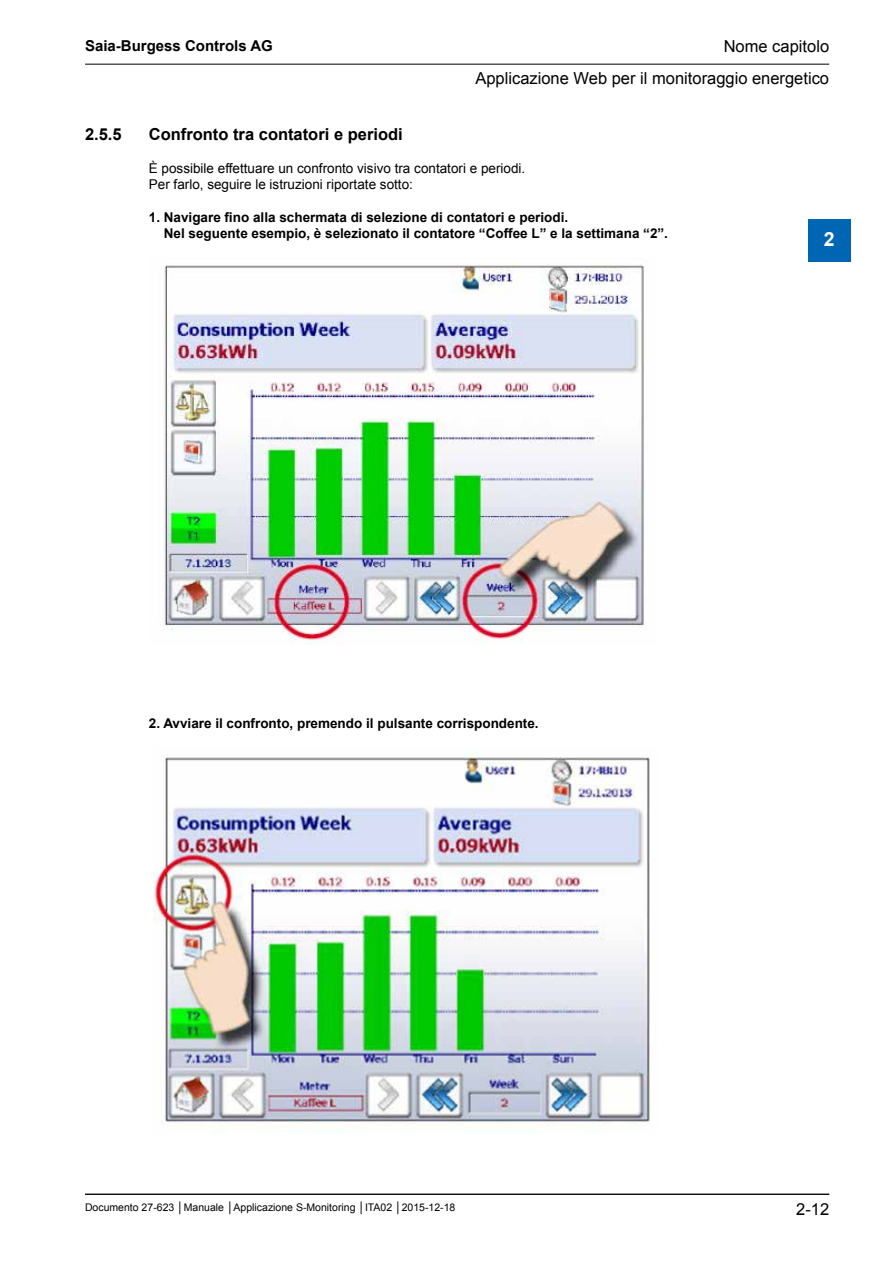
<style>
.page{position:relative;width:893px;height:1263px;background:#fff}
.page>*{position:absolute;margin:0;border:0;box-sizing:border-box;transform-origin:0 0}
.t1{font:700 19.5px "Arial";color:#fff}
.t2{font:16.5px "Arial";color:#000}
.Ueberschrift_3{font:700 16.5px "Arial";color:#000}
.t3{font:700 15px "Arial";color:#000}
.Fliesstext_20_mm_von{font:700 13.5px/16.2px "Arial";color:#000}
.Fliesstext_20_mm_von-2{font:13.5px/16.2px "Arial";color:#000}
.t4{font:10.5px "Arial";color:#000}
</style>
<div class="page">
<hr style="left:85px;top:64px;width:744px;height:1px;background:#000">
<hr style="left:85px;top:1194px;width:744px;height:1px;background:#000">
<div style="left:808px;top:219px;width:42px;height:42px;background:#0066b3"></div>
<img style="left:164px;top:263px;width:483px;height:382px">
<img style="left:153px;top:753px;width:497px;height:373px">
<p class="t3" style="left:85px;top:36px;width:189px">Saia-Burgess Controls AG</p>
<p class="t2" style="left:724px;top:36px;width:107px">Nome capitolo</p>
<p class="t2" style="left:475px;top:68px;width:355px">Applicazione Web per il monitoraggio energetico</p>
<p class="Ueberschrift_3" style="left:85px;top:123px;width:38px">2.5.5</p>
<p class="Ueberschrift_3" style="left:149px;top:123px;width:255px">Confronto tra contatori e periodi</p>
<p class="Fliesstext_20_mm_von-2" style="left:149px;top:160px;width:378px">È possibile effettuare un confronto visivo tra contatori e periodi.<br>Per farlo, seguire le istruzioni riportate sotto:</p>
<p class="Fliesstext_20_mm_von" style="left:164px;top:210px;width:506px;text-indent:-15px">1. Navigare fino alla schermata di selezione di contatori e periodi.<br>Nel seguente esempio, è selezionato il contatore “Coffee L” e la settimana “2”.</p>
<h1 class="t1" style="left:824px;top:226px;width:12px">2</h1>
<p class="Fliesstext_20_mm_von" style="left:149px;top:715px;width:391px">2. Avviare il confronto, premendo il pulsante corrispondente.</p>
<p class="t4" style="left:85px;top:1200px;width:372px">Documento 27-623 │Manuale │Applicazione S-Monitoring │ITA02 │2015-12-18</p>
<p class="t2" style="left:796px;top:1199px;width:35px">2-12</p>
</div>
